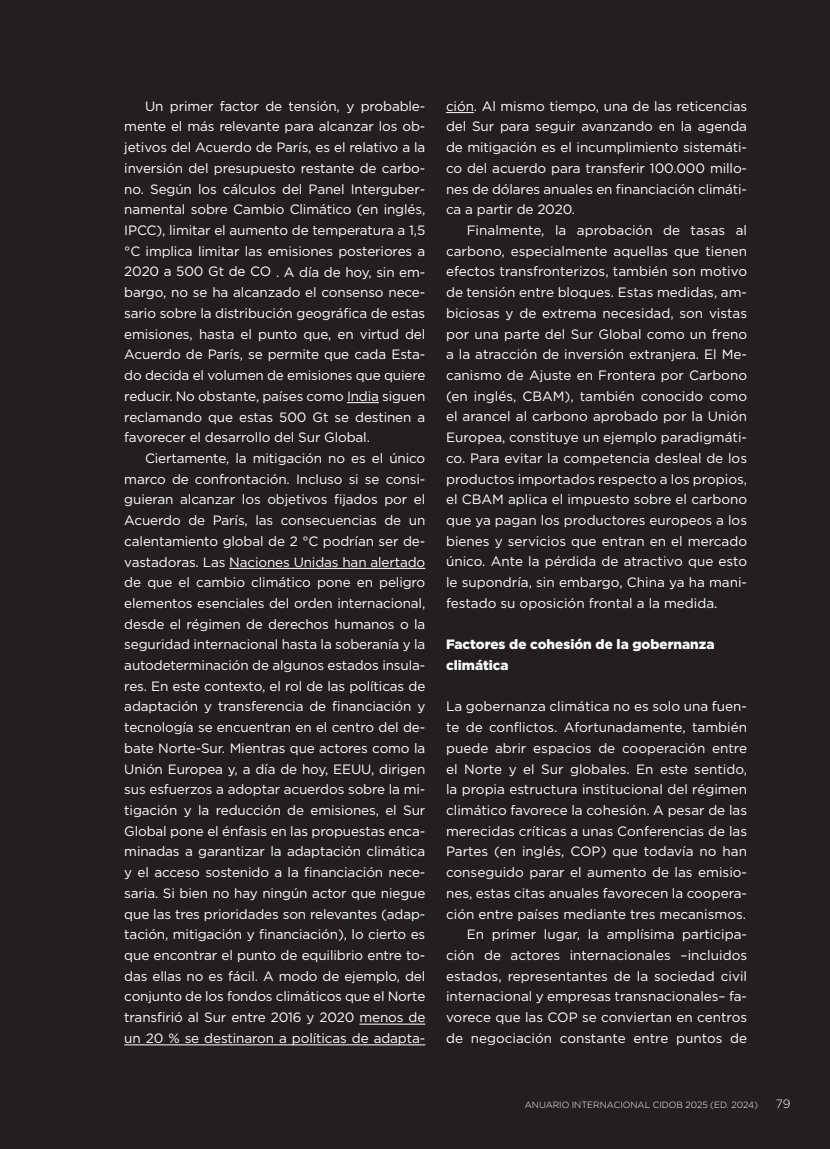
<style>
.page{position:relative;width:830px;height:1149px;background:#fff}
.page>*{position:absolute;margin:0;border:0;box-sizing:border-box;transform-origin:0 0}
.t1{font:13.5px/20.7px "Gotham";color:#fff;text-align:justify}
.t2{font:900 13.5px/20.7px "Gotham";color:#fff}
.t3{font:300 12px "Gotham";color:#fff}
.t4{font:300 9px "Gotham";color:#fff}
</style>
<div class="page">
<div style="left:0;top:0;width:829px;height:1148px;background:#231f20"></div>
<hr style="left:347px;top:402px;width:32px;height:1px;background:#fff">
<hr style="left:229px;top:568px;width:196px;height:1px;background:#fff">
<hr style="left:359px;top:1023px;width:66px;height:1px;background:#fff">
<hr style="left:124px;top:1044px;width:301px;height:1px;background:#fff">
<svg style="left:446px;top:112px;width:27px;height:1px"></svg>
<p class="t1" style="left:124px;top:95px;width:302px;text-indent:21px">Un primer factor de tensión, y probable&shy;mente el más relevante para alcanzar los ob&shy;jetivos del Acuerdo de París, es el relativo a la inversión del presupuesto restante de carbo&shy;no. Según los cálculos del Panel Interguber&shy;namental sobre Cambio Climático (en inglés, IPCC), limitar el aumento de temperatura a 1,5 °C implica limitar las emisiones posteriores a 2020 a 500 Gt de CO . A día de hoy, sin em&shy;bargo, no se ha alcanzado el consenso nece&shy;sario sobre la distribución geográfica de estas emisiones, hasta el punto que, en virtud del Acuerdo de París, se permite que cada Esta&shy;do decida el volumen de emisiones que quiere reducir. No obstante, países como India siguen reclamando que estas 500 Gt se destinen a favorecer el desarrollo del Sur Global.</p>
<p class="t1" style="left:124px;top:447px;width:302px;text-indent:21px">Ciertamente, la mitigación no es el único marco de confrontación. Incluso si se consi&shy;guieran alcanzar los objetivos fijados por el Acuerdo de París, las consecuencias de un calentamiento global de 2 °C podrían ser de&shy;vastadoras. Las Naciones Unidas han alertado de que el cambio climático pone en peligro elementos esenciales del orden internacional, desde el régimen de derechos humanos o la seguridad internacional hasta la soberanía y la autodeterminación de algunos estados insula&shy;res. En este contexto, el rol de las políticas de adaptación y transferencia de financiación y tecnología se encuentran en el centro del de&shy;bate Norte-Sur. Mientras que actores como la Unión Europea y, a día de hoy, EEUU, dirigen sus esfuerzos a adoptar acuerdos sobre la mi&shy;tigación y la reducción de emisiones, el Sur Global pone el énfasis en las propuestas enca&shy;minadas a garantizar la adaptación climática y el acceso sostenido a la financiación nece&shy;saria. Si bien no hay ningún actor que niegue que las tres prioridades son relevantes (adap&shy;tación, mitigación y financiación), lo cierto es que encontrar el punto de equilibrio entre to&shy;das ellas no es fácil. A modo de ejemplo, del conjunto de los fondos climáticos que el Norte transfirió al Sur entre 2016 y 2020 menos de un 20 % se destinaron a políticas de adapta-</p>
<p class="t1" style="left:446px;top:95px;width:302px">ción. Al mismo tiempo, una de las reticencias del Sur para seguir avanzando en la agenda de mitigación es el incumplimiento sistemáti&shy;co del acuerdo para transferir 100.000 millo&shy;nes de dólares anuales en financiación climáti&shy;ca a partir de 2020.</p>
<p class="t1" style="left:446px;top:219px;width:302px;text-indent:21px">Finalmente, la aprobación de tasas al carbono, especialmente aquellas que tienen efectos transfronterizos, también son motivo de tensión entre bloques. Estas medidas, am&shy;biciosas y de extrema necesidad, son vistas por una parte del Sur Global como un freno a la atracción de inversión extranjera. El Me&shy;canismo de Ajuste en Frontera por Carbono (en inglés, CBAM), también conocido como el arancel al carbono aprobado por la Unión Europea, constituye un ejemplo paradigmáti&shy;co. Para evitar la competencia desleal de los productos importados respecto a los propios, el CBAM aplica el impuesto sobre el carbono que ya pagan los productores europeos a los bienes y servicios que entran en el mercado único. Ante la pérdida de atractivo que esto le supondría, sin embargo, China ya ha mani&shy;festado su oposición frontal a la medida.</p>
<p class="t2" style="left:446px;top:634px;width:270px">Factores de cohesión de la gobernanza climática</p>
<p class="t1" style="left:446px;top:695px;width:302px;text-align:right">La gobernanza climática no es solo una fuen&shy;te de conflictos. Afortunadamente, también puede abrir espacios de cooperación entre el Norte y el Sur globales. En este sentido, la propia estructura institucional del régimen climático favorece la cohesión. A pesar de las merecidas críticas a unas Conferencias de las Partes (en inglés, COP) que todavía no han conseguido parar el aumento de las emisio&shy;nes, estas citas anuales favorecen la coopera&shy;ción entre países mediante tres mecanismos.<br>En primer lugar, la amplísima participa&shy;ción de actores internacionales –incluidos estados, representantes de la sociedad civil internacional y empresas transnacionales– fa&shy;vorece que las COP se conviertan en centros de negociación constante entre puntos de</p>
<p class="t4" style="left:524px;top:1098px;width:234px">ANUARIO INTERNACIONAL CIDOB 2025 (ED. 2024)</p>
<p class="t3" style="left:775px;top:1095px;width:16px">79</p>
</div>
